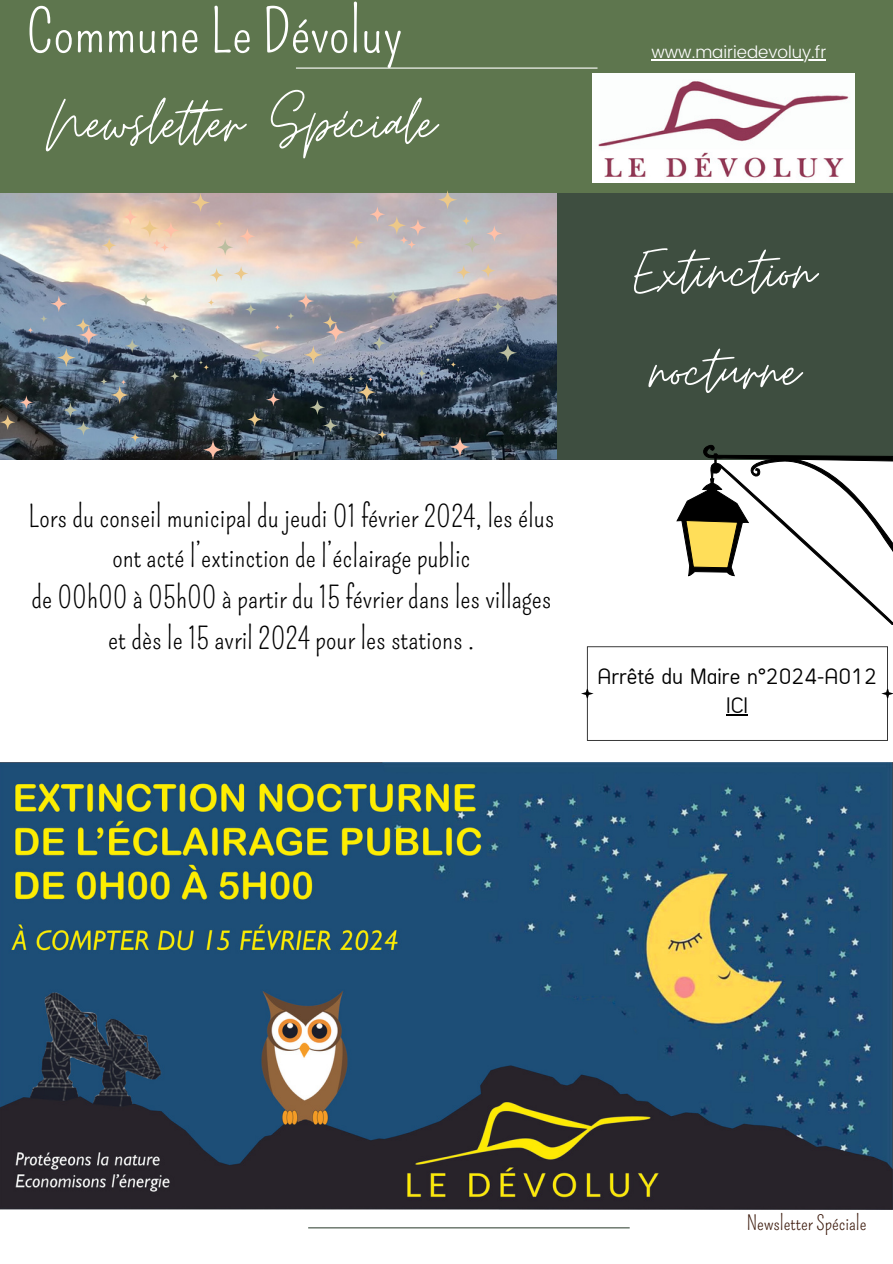
<style>
.page{position:relative;width:893px;height:1264px;background:#fff}
.page>*{position:absolute;margin:0;border:0;box-sizing:border-box;transform-origin:0 0}
.t1{font:72.75px "Moon Time";color:#fff}
.t2{font:71.25px/99px "Moon Time";color:#fff}
.t3{font:58.95px "Pompiere";color:#fff}
.t4{font:29.7px/40.5px "Pompiere";color:#000;text-align:center}
.t5{font:21.75px/29.4px "Arch TH";color:#000;text-align:center}
.t6{font:19.95px "Pompiere";color:#3c1a0c}
.t7{font:300 16.95px "Poppins";color:#fff}
</style>
<div class="page">
<img style="left:0;top:193px;width:676px;height:267px">
<div style="left:0;top:0;width:892px;height:193px;background:#5e764e"></div>
<div style="left:557px;top:193px;width:335px;height:266px;background:#3e4e40"></div>
<hr style="left:296px;top:67px;width:301px;height:2px;background:#fff">
<hr style="left:308px;top:1227px;width:321px;height:1px;background:#3e4e40">
<img style="left:592px;top:73px;width:262px;height:109px">
<svg style="left:676px;top:445px;width:216px;height:179px"></svg>
<img style="left:0;top:762px;width:892px;height:446px">
<svg style="left:234px;top:266px;width:14px;height:15px"></svg>
<svg style="left:111px;top:386px;width:18px;height:18px"></svg>
<svg style="left:76px;top:318px;width:14px;height:14px"></svg>
<svg style="left:203px;top:440px;width:20px;height:19px"></svg>
<svg style="left:152px;top:239px;width:9px;height:8px"></svg>
<svg style="left:122px;top:209px;width:16px;height:16px"></svg>
<svg style="left:160px;top:243px;width:9px;height:9px"></svg>
<svg style="left:19px;top:395px;width:14px;height:14px"></svg>
<svg style="left:0;top:414px;width:15px;height:16px"></svg>
<svg style="left:27px;top:327px;width:6px;height:6px"></svg>
<svg style="left:76px;top:421px;width:15px;height:15px"></svg>
<svg style="left:251px;top:346px;width:19px;height:19px"></svg>
<svg style="left:208px;top:299px;width:6px;height:7px"></svg>
<svg style="left:214px;top:219px;width:10px;height:9px"></svg>
<svg style="left:139px;top:293px;width:13px;height:13px"></svg>
<svg style="left:170px;top:371px;width:9px;height:10px"></svg>
<svg style="left:181px;top:327px;width:5px;height:5px"></svg>
<svg style="left:239px;top:228px;width:16px;height:16px"></svg>
<svg style="left:199px;top:360px;width:10px;height:10px"></svg>
<svg style="left:130px;top:432px;width:10px;height:10px"></svg>
<svg style="left:191px;top:193px;width:19px;height:19px"></svg>
<svg style="left:102px;top:238px;width:14px;height:14px"></svg>
<svg style="left:40px;top:315px;width:8px;height:7px"></svg>
<svg style="left:141px;top:219px;width:18px;height:18px"></svg>
<svg style="left:121px;top:379px;width:5px;height:6px"></svg>
<svg style="left:162px;top:222px;width:17px;height:17px"></svg>
<svg style="left:79px;top:325px;width:20px;height:20px"></svg>
<svg style="left:63px;top:402px;width:15px;height:16px"></svg>
<svg style="left:217px;top:239px;width:16px;height:16px"></svg>
<svg style="left:100px;top:378px;width:8px;height:7px"></svg>
<svg style="left:245px;top:304px;width:11px;height:11px"></svg>
<svg style="left:51px;top:295px;width:16px;height:17px"></svg>
<svg style="left:209px;top:268px;width:15px;height:14px"></svg>
<svg style="left:125px;top:339px;width:14px;height:14px"></svg>
<svg style="left:57px;top:348px;width:19px;height:19px"></svg>
<svg style="left:481px;top:263px;width:14px;height:15px"></svg>
<svg style="left:357px;top:383px;width:19px;height:18px"></svg>
<svg style="left:323px;top:315px;width:14px;height:15px"></svg>
<svg style="left:450px;top:437px;width:20px;height:20px"></svg>
<svg style="left:399px;top:236px;width:9px;height:8px"></svg>
<svg style="left:369px;top:206px;width:16px;height:16px"></svg>
<svg style="left:407px;top:240px;width:9px;height:9px"></svg>
<svg style="left:266px;top:392px;width:14px;height:14px"></svg>
<svg style="left:247px;top:412px;width:15px;height:15px"></svg>
<svg style="left:274px;top:324px;width:6px;height:6px"></svg>
<svg style="left:323px;top:418px;width:15px;height:15px"></svg>
<svg style="left:498px;top:343px;width:19px;height:19px"></svg>
<svg style="left:455px;top:296px;width:6px;height:7px"></svg>
<svg style="left:461px;top:216px;width:10px;height:9px"></svg>
<svg style="left:386px;top:290px;width:13px;height:13px"></svg>
<svg style="left:417px;top:368px;width:9px;height:10px"></svg>
<svg style="left:428px;top:324px;width:5px;height:5px"></svg>
<svg style="left:486px;top:225px;width:16px;height:16px"></svg>
<svg style="left:445px;top:357px;width:11px;height:10px"></svg>
<svg style="left:377px;top:430px;width:10px;height:9px"></svg>
<svg style="left:438px;top:190px;width:19px;height:19px"></svg>
<svg style="left:349px;top:235px;width:14px;height:15px"></svg>
<svg style="left:287px;top:312px;width:7px;height:8px"></svg>
<svg style="left:387px;top:216px;width:19px;height:18px"></svg>
<svg style="left:368px;top:376px;width:5px;height:6px"></svg>
<svg style="left:409px;top:219px;width:17px;height:17px"></svg>
<svg style="left:326px;top:322px;width:19px;height:20px"></svg>
<svg style="left:310px;top:399px;width:15px;height:16px"></svg>
<svg style="left:464px;top:236px;width:16px;height:17px"></svg>
<svg style="left:347px;top:375px;width:8px;height:7px"></svg>
<svg style="left:492px;top:301px;width:11px;height:11px"></svg>
<svg style="left:297px;top:293px;width:17px;height:16px"></svg>
<svg style="left:456px;top:265px;width:14px;height:14px"></svg>
<svg style="left:372px;top:336px;width:14px;height:14px"></svg>
<svg style="left:304px;top:345px;width:18px;height:19px"></svg>
<hr style="left:651px;top:59px;width:175px;height:1px;background:#fff">
<svg style="left:581px;top:646px;width:311px;height:94px"></svg>
<p class="t3" style="left:27px;top:-3px;width:377px">Commune Le Dévoluy</p>
<h1 class="t1" style="left:46px;top:78px;width:391px">Newslet er Spéciale</h1>
<p class="t4" style="left:28px;top:496px;width:527px">Lors du conseil municipal du jeudi 01 février 2024, les élus ont acté l’extinction de l’éclairage public<br>de 00h00 à 05h00 à partir du 15 février dans les villages et dès le 15 avril 2024 pour les stations .</p>
<p class="t7" style="left:651px;top:42px;width:176px">www.mairiedevoluy.fr</p>
<h1 class="t2" style="left:634px;top:223px;width:183px">Extinction nocturne</h1>
<h3 class="t5" style="left:597px;top:663px;width:281px">Arrêté du Maire n°2024-A012<br>ICI</h3>
<p class="t6" style="left:746px;top:1211px;width:121px">Newsletter Spéciale</p>
</div>
